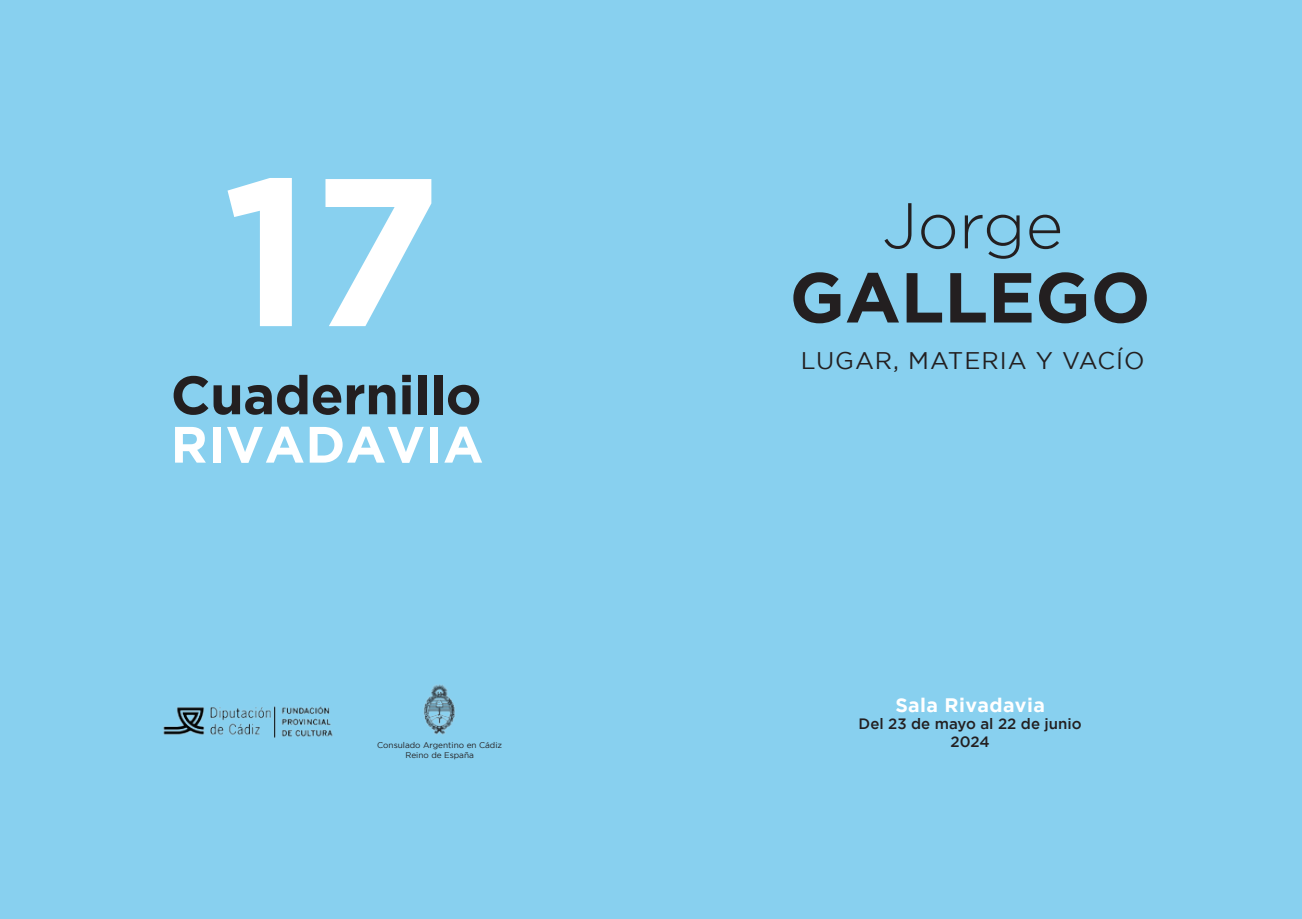
<style>
.page{position:relative;width:1302px;height:919px;background:#fff}
.page>*{position:absolute;margin:0;border:0;box-sizing:border-box;transform-origin:0 0}
.t1{font:700 210px "Gotham";color:#fff}
.t2{font:700 70.5px "Gotham";color:#231f20}
.t3{font:300 64.5px "Gotham";color:#231f20}
.t4{font:700 54px "Gotham";letter-spacing:-.01em;color:#231f20}
.t5{font:700 51px "Gotham";letter-spacing:.01em;color:#fff}
.t6{font:24px "Gotham";letter-spacing:.04em;color:#231f20}
.t7{font:700 19.5px "Gotham";letter-spacing:.02em;color:#fff}
.t8{font:500 15px/18px "Gotham";color:#231f20;text-align:center}
.t9{font:8.25px/9.9px "Gotham";color:#231f20;text-align:center}
</style>
<div class="page">
<div style="left:0;top:0;width:1301px;height:918px;background:#88d0ef"></div>
<img style="left:163px;top:684px;width:292px;height:53px">
<h1 class="t1" style="left:222px;top:130px;width:220px">17</h1>
<h3 class="t4" style="left:171px;top:364px;width:312px">Cuadernillo</h3>
<h3 class="t5" style="left:171px;top:415px;width:314px">RIVADAVIA</h3>
<p class="t9" style="left:377px;top:740px;width:126px">Consulado Argentino en Cádiz<br>Reino de España</p>
<h3 class="t3" style="left:881px;top:190px;width:183px">Jorge</h3>
<h2 class="t2" style="left:789px;top:257px;width:362px">GALLEGO</h2>
<h3 class="t6" style="left:800px;top:347px;width:345px">LUGAR, MATERIA Y VACÍO</h3>
<h3 class="t7" style="left:895px;top:693px;width:151px">Sala Rivadavia</h3>
<h3 class="t8" style="left:858px;top:714px;width:224px">Del 23 de mayo al 22 de junio<br>2024</h3>
</div>
